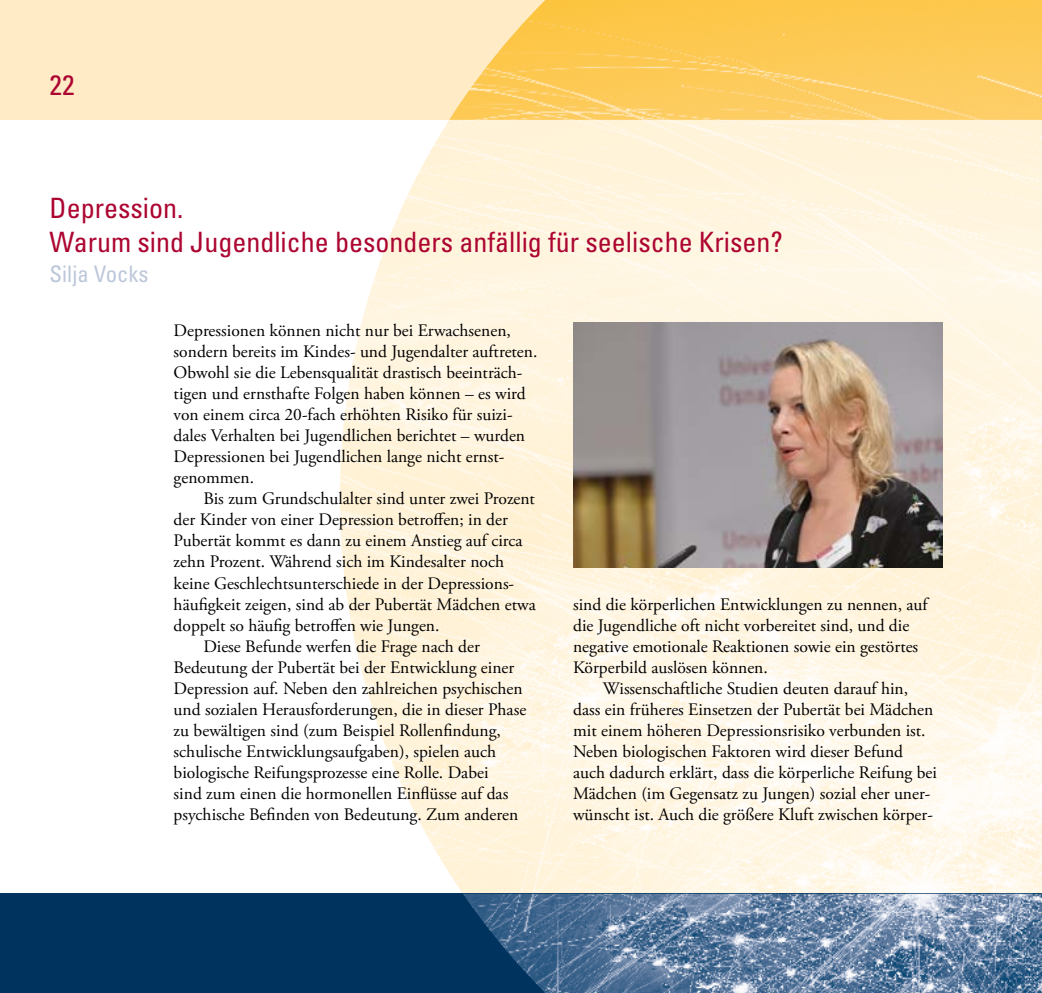
<style>
.page{position:relative;width:1042px;height:993px;background:#fff}
.page>*{position:absolute;margin:0;border:0;box-sizing:border-box;transform-origin:0 0}
.t1{font:condensed 28px/33.6px "Univers";color:#ac0531}
.t2{font:condensed 22.75px "Univers";color:#bdc7da}
.t3{font:17.5px/21px "Adobe Garamond Pro";color:#000}
</style>
<div class="page">
<img style="left:340px;top:119px;width:123px;height:774px">
<div style="left:0;top:0;width:1042px;height:119px;background:#ffecc6"></div>
<div style="left:0;top:893px;width:1042px;height:99px;background:#00335e"></div>
<img style="left:463px;top:0;width:579px;height:992px">
<img style="left:573px;top:322px;width:370px;height:245px">
<h1 class="t1" style="left:50px;top:68px;width:26px">22</h1>
<h1 class="t1" style="left:50px;top:191px;width:735px">Depression.<br>Warum sind Jugendliche besonders anfällig für seelische Krisen?</h1>
<h2 class="t2" style="left:50px;top:260px;width:100px">Silja Vocks</h2>
<p class="t3" style="left:174px;top:321px;width:365px">Depressionen können nicht nur bei Erwachsenen, sondern bereits im Kindes- und Jugendalter auftreten.<br>Obwohl sie die Lebensqualität drastisch beeinträch&shy;tigen und ernsthafte Folgen haben können – es wird von einem circa 20-fach erhöhten Risiko für suizi&shy;dales Verhalten bei Jugendlichen berichtet – wurden Depressionen bei Jugendlichen lange nicht ernst&shy;genommen.</p>
<p class="t3" style="left:203px;top:489px;width:333px">Bis zum Grundschulalter sind unter zwei Prozent</p>
<p class="t3" style="left:174px;top:510px;width:336px">der Kinder von einer Depression betroffen; in der</p>
<p class="t3" style="left:174px;top:531px;width:350px">Pubertät kommt es dann zu einem Anstieg auf circa</p>
<p class="t3" style="left:174px;top:552px;width:332px">zehn Prozent. Während sich im Kindesalter noch</p>
<p class="t3" style="left:174px;top:573px;width:342px">keine Geschlechtsunterschiede in der Depressions-</p>
<p class="t3" style="left:174px;top:594px;width:364px">häufigkeit zeigen, sind ab der Pubertät Mädchen etwa</p>
<p class="t3" style="left:174px;top:615px;width:267px">doppelt so häufig betroffen wie Jungen.</p>
<p class="t3" style="left:203px;top:636px;width:278px">Diese Befunde werfen die Frage nach der</p>
<p class="t3" style="left:174px;top:657px;width:342px">Bedeutung der Pubertät bei der Entwicklung einer</p>
<p class="t3" style="left:174px;top:678px;width:350px">Depression auf. Neben den zahlreichen psychischen</p>
<p class="t3" style="left:174px;top:699px;width:354px">und sozialen Herausforderungen, die in dieser Phase</p>
<p class="t3" style="left:174px;top:720px;width:329px">zu bewältigen sind (zum Beispiel Rollenfindung,</p>
<p class="t3" style="left:174px;top:741px;width:324px">schulische Entwicklungsaufgaben), spielen auch</p>
<p class="t3" style="left:174px;top:762px;width:316px">biologische Reifungsprozesse eine Rolle. Dabei</p>
<p class="t3" style="left:174px;top:783px;width:336px">sind zum einen die hormonellen Einflüsse auf das</p>
<p class="t3" style="left:174px;top:804px;width:346px">psychische Befinden von Bedeutung. Zum anderen</p>
<p class="t3" style="left:573px;top:594px;width:356px">sind die körperlichen Entwicklungen zu nennen, auf die Jugendliche oft nicht vorbereitet sind, und die negative emotionale Reaktionen sowie ein gestörtes Körperbild auslösen können.</p>
<p class="t3" style="left:573px;top:678px;width:365px;text-indent:30px">Wissenschaftliche Studien deuten darauf hin, dass ein früheres Einsetzen der Pubertät bei Mädchen mit einem höheren Depressionsrisiko verbunden ist.<br>Neben biologischen Faktoren wird dieser Befund auch dadurch erklärt, dass die körperliche Reifung bei Mädchen (im Gegensatz zu Jungen) sozial eher uner&shy;wünscht ist. Auch die größere Kluft zwischen körper-</p>
</div>
